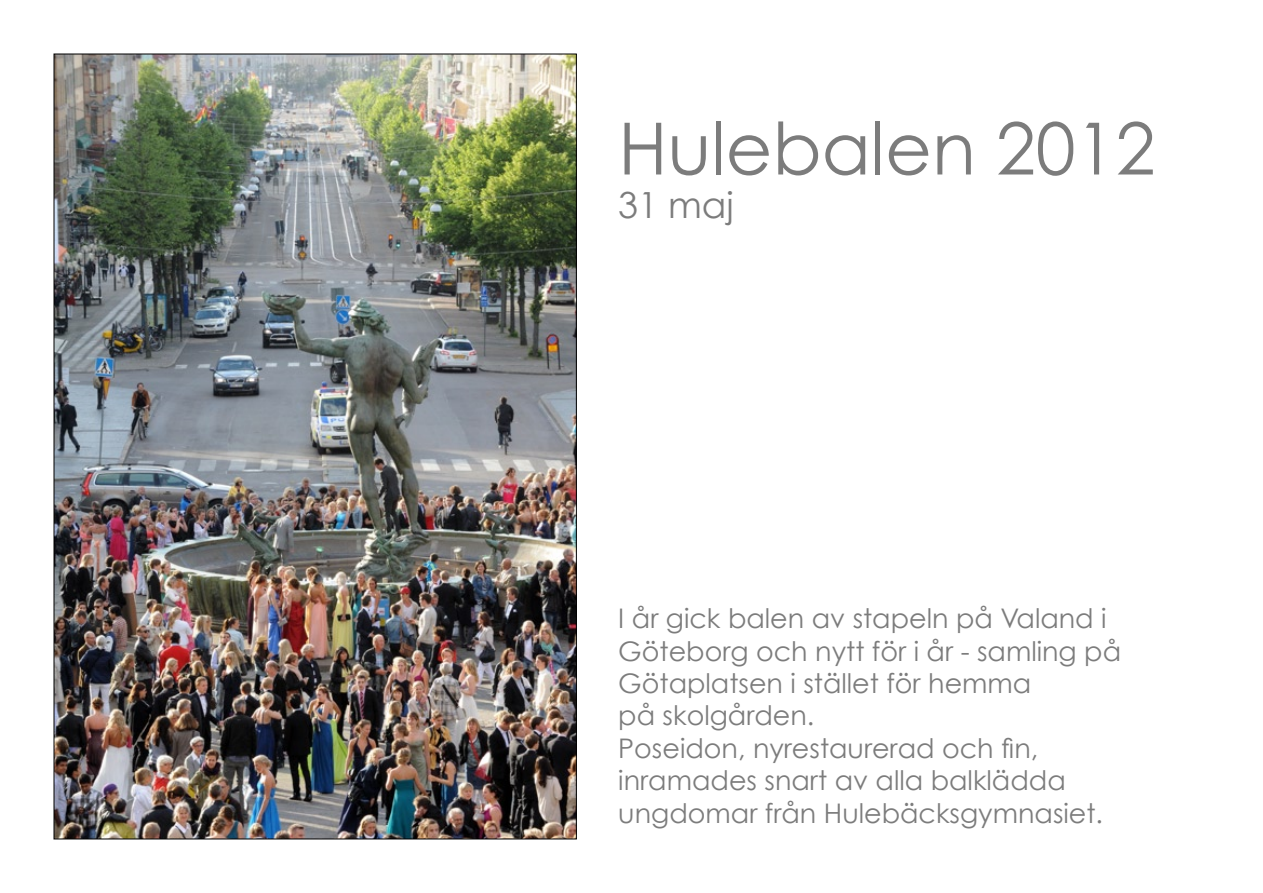
<style>
.page{position:relative;width:1263px;height:893px;background:#fff}
.page>*{position:absolute;margin:0;border:0;box-sizing:border-box;transform-origin:0 0}
.t1{font:72px "Century Gothic";color:#7c7c7c}
.t2{font:36px "Century Gothic";color:#7c7c7c}
.t3{font:27px/32.4px "Century Gothic";color:#7c7c7c}
</style>
<div class="page">
<img style="left:56px;top:56px;width:519px;height:781px">
<p class="t1" style="left:618px;top:105px;width:539px">Hulebalen 2012</p>
<p class="t2" style="left:618px;top:183px;width:117px">31 maj</p>
<p class="t3" style="left:618px;top:602px;width:504px">I år gick balen av stapeln på Valand i<br>Göteborg och nytt för i år - samling på<br>Götaplatsen i stället för hemma</p>
<p class="t3" style="left:618px;top:699px;width:198px">på skolgården.</p>
<p class="t3" style="left:618px;top:731px;width:421px">Poseidon, nyrestaurerad och fin,</p>
<p class="t3" style="left:618px;top:764px;width:449px">inramades snart av alla balklädda</p>
<p class="t3" style="left:618px;top:796px;width:486px">ungdomar från Hulebäcksgymnasiet.</p>
</div>
